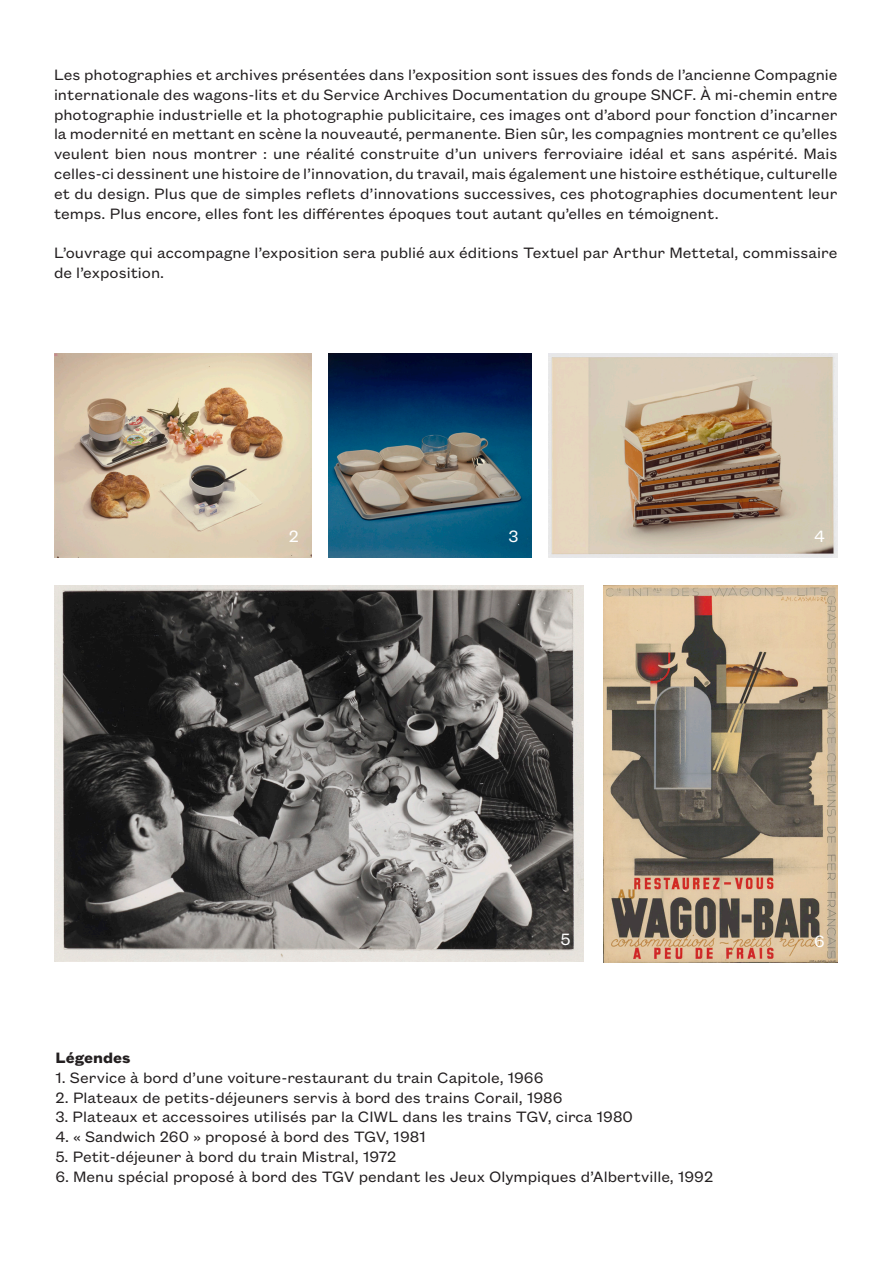
<style>
.page{position:relative;width:893px;height:1263px;background:#fff}
.page>*{position:absolute;margin:0;border:0;box-sizing:border-box;transform-origin:0 0}
.t1{font:18px "Founders Grotesk Text";color:#fff}
.t2{font:16.5px/19.8px "Founders Grotesk Text";color:#231f20;text-align:justify}
.t3{font:700 16.5px "Founders Grotesk Text";color:#231f20}
</style>
<div class="page">
<img style="left:54px;top:354px;width:258px;height:203px">
<img style="left:329px;top:354px;width:203px;height:203px">
<img style="left:549px;top:354px;width:288px;height:203px">
<img style="left:54px;top:586px;width:530px;height:375px">
<img style="left:603px;top:586px;width:234px;height:377px">
<p class="t2" style="left:54px;top:64px;width:785px">Les photographies et archives présentées dans l’exposition sont issues des fonds de l’ancienne Compagnie internationale des wagons-lits et du Service Archives Documentation du groupe SNCF. À mi-chemin entre photographie industrielle et la photographie publicitaire, ces images ont d’abord pour fonction d’incarner la modernité en mettant en scène la nouveauté, permanente. Bien sûr, les compagnies montrent ce qu’elles veulent bien nous montrer : une réalité construite d’un univers ferroviaire idéal et sans aspérité. Mais celles-ci dessinent une histoire de l’innovation, du travail, mais également une histoire esthétique, culturelle et du design. Plus que de simples reflets d’innovations successives, ces photographies documentent leur temps. Plus encore, elles font les différentes époques tout autant qu’elles en témoignent.</p>
<p class="t2" style="left:54px;top:242px;width:785px">L’ouvrage qui accompagne l’exposition sera publié aux éditions Textuel par Arthur Mettetal, commissaire de l’exposition.</p>
<p class="t1" style="left:289px;top:524px;width:11px">2</p>
<p class="t1" style="left:509px;top:524px;width:12px">3</p>
<p class="t1" style="left:814px;top:524px;width:12px">4</p>
<p class="t1" style="left:560px;top:927px;width:12px">5</p>
<p class="t1" style="left:814px;top:929px;width:12px">6</p>
<p class="t3" style="left:55px;top:1046px;width:77px">Légendes</p>
<p class="t2" style="left:55px;top:1066px;width:490px">1. Service à bord d’une voiture-restaurant du train Capitole, 1966</p>
<p class="t2" style="left:55px;top:1086px;width:509px">2. Plateaux de petits-déjeuners servis à bord des trains Corail, 1986</p>
<p class="t2" style="left:55px;top:1106px;width:579px">3. Plateaux et accessoires utilisés par la CIWL dans les trains TGV, circa 1980</p>
<p class="t2" style="left:55px;top:1126px;width:372px">4. « Sandwich 260 » proposé à bord des TGV, 1981</p>
<p class="t2" style="left:55px;top:1145px;width:342px">5. Petit-déjeuner à bord du train Mistral, 1972</p>
<p class="t2" style="left:55px;top:1165px;width:659px">6. Menu spécial proposé à bord des TGV pendant les Jeux Olympiques d’Albertville, 1992</p>
</div>
